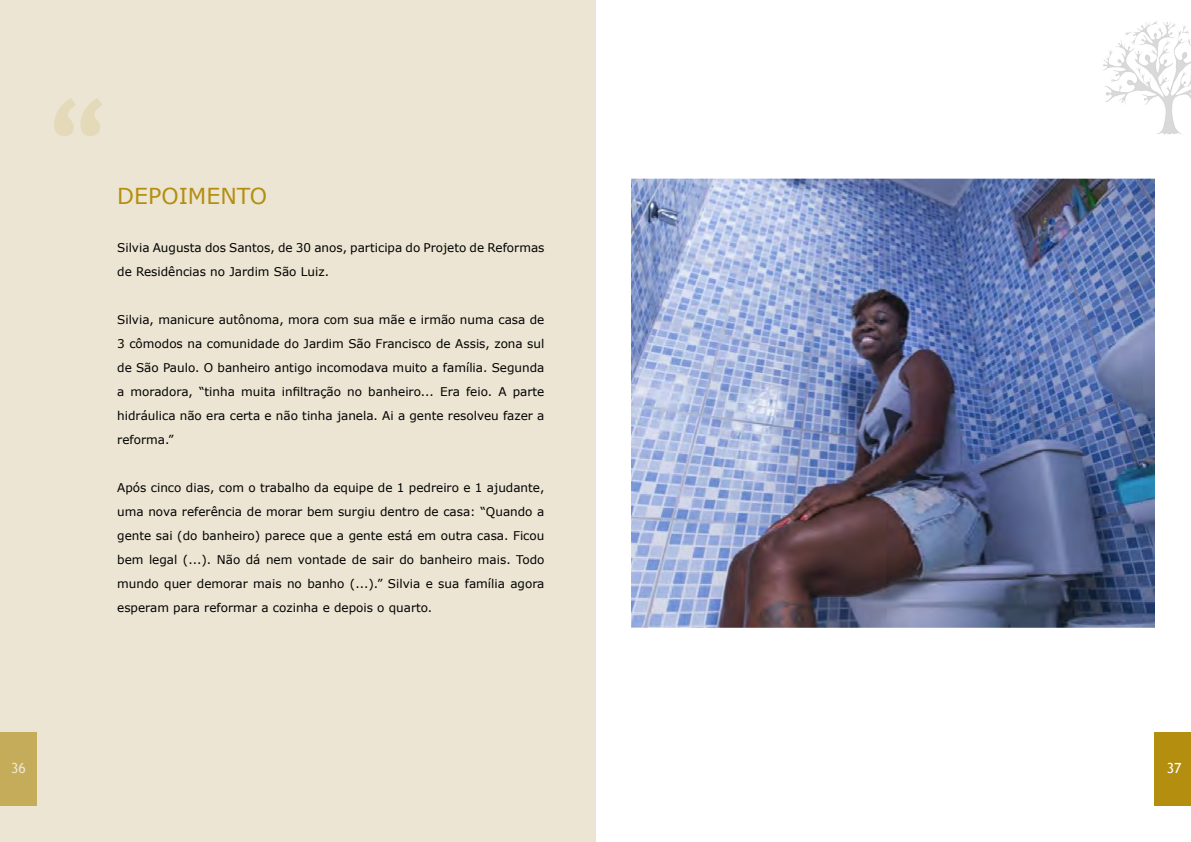
<style>
.page{position:relative;width:1191px;height:842px;background:#fff}
.page>*{position:absolute;margin:0;border:0;box-sizing:border-box;transform-origin:0 0}
.t1{font:120px "Trebuchet MS";color:#b38e0f}
.t2{font:22px "Verdana";color:#b38e0f}
.t3{font:14px "Trebuchet MS";color:#fff}
.t4{font:12px/24px "Verdana";color:#000;text-align:justify}
</style>
<div class="page">
<div style="left:1155px;top:732px;width:36px;height:74px;background:#b38e0f"></div>
<img style="left:1103px;top:21px;width:88px;height:114px">
<div style="left:0;top:0;width:595px;height:842px;background:#ece5d3"></div>
<img style="left:631px;top:179px;width:524px;height:449px">
<svg style="left:54px;top:98px;width:48px;height:38px"></svg>
<h1 class="t1" style="left:45px;top:75px;width:64px">“</h1>
<h2 class="t2" style="left:117px;top:181px;width:151px">DEPOIMENTO</h2>
<p class="t4" style="left:117px;top:236px;width:429px">Silvia Augusta dos Santos, de 30 anos, participa do Projeto de Reformas de Residências no Jardim São Luiz.</p>
<p class="t4" style="left:117px;top:308px;width:429px">Silvia, manicure autônoma, mora com sua mãe e irmão numa casa de 3 cômodos na comunidade do Jardim São Francisco de Assis, zona sul de São Paulo. O banheiro antigo incomodava muito a família. Segunda a moradora, “tinha muita infiltração no banheiro... Era feio. A parte hidráulica não era certa e não tinha janela. Ai a gente resolveu fazer a reforma.”</p>
<p class="t4" style="left:117px;top:476px;width:429px">Após cinco dias, com o trabalho da equipe de 1 pedreiro e 1 ajudante, uma nova referência de morar bem surgiu dentro de casa: “Quando a gente sai (do banheiro) parece que a gente está em outra casa. Ficou bem legal (...). Não dá nem vontade de sair do banheiro mais. Todo mundo quer demorar mais no banho (...).” Silvia e sua família agora esperam para reformar a cozinha e depois o quarto.</p>
<p class="t3" style="left:11px;top:759px;width:16px">36</p>
<p class="t3" style="left:1166px;top:760px;width:16px">37</p>
</div>
